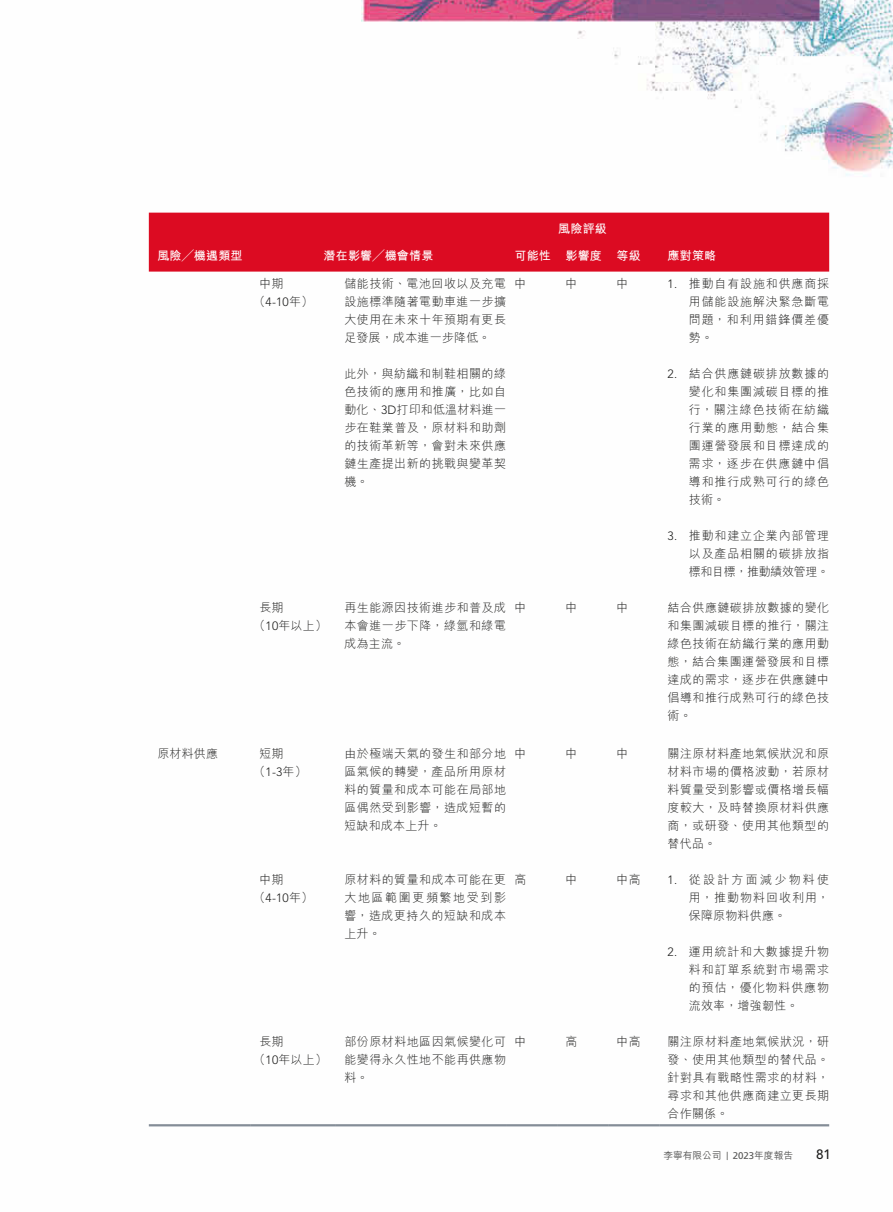
<style>
.page{position:relative;width:893px;height:1212px;background:#fff}
.page>*{position:absolute;margin:0;border:0;box-sizing:border-box;transform-origin:0 0}
.t1{font:500 13.5px "Avenir LT Std";color:#1c1c1b}
.t2{font:300 12px/18px "M Hei HK";letter-spacing:.04em;color:#1c1c1b;text-align:justify}
.t3{font:700 12px "M Hei HK";letter-spacing:.02em;color:#fff}
.t4{font:300 12px "Avenir LT Std";color:#1c1c1b}
.t5{font:500 9.75px "M Hei HK";letter-spacing:-.01em;color:#575756}
.s1{font-family:"M Hei HK"}
.s2{font-family:"Avenir LT Std"}
.s3{font-family:"Frutiger LT Std";font-weight:400;font-size:8.25px}
.s4{font-family:"Frutiger LT Std";font-weight:400}
</style>
<div class="page">
<img style="left:148px;top:0;width:745px;height:1127px">
<div style="left:149px;top:213px;width:680px;height:59px;background:#dc0b22"></div>
<hr style="left:149px;top:1124px;width:102px;height:2px;background:#848d97">
<hr style="left:251px;top:1124px;width:85px;height:2px;background:#848d97">
<hr style="left:336px;top:1124px;width:170px;height:2px;background:#848d97">
<hr style="left:506px;top:1124px;width:51px;height:2px;background:#848d97">
<hr style="left:557px;top:1124px;width:51px;height:2px;background:#848d97">
<hr style="left:608px;top:1124px;width:51px;height:2px;background:#848d97">
<hr style="left:659px;top:1124px;width:170px;height:2px;background:#848d97">
<p class="t3" style="left:157px;top:247px;width:87px">風險╱機遇類型</p>
<p class="t3" style="left:324px;top:247px;width:111px">潛在影響╱機會情景</p>
<p class="t2" style="left:259px;top:274px;width:26px">中期</p>
<p class="t4" style="left:253px;top:295px;width:61px"><span class="s1">（</span>4-10<span class="s1">年）</span></p>
<p class="t2" style="left:344px;top:274px;width:163px">儲能技術、電池回收以及充電設施標準隨著電動車進一步擴大使用在未來十年預期有更長足發展，成本進一步降低。</p>
<p class="t2" style="left:344px;top:364px;width:163px">此外，與紡織和制鞋相關的綠色技術的應用和推廣，比如自動化、<span class="s2">3D</span>打印和低溫材料進一步在鞋業普及，原材料和助劑的技術革新等，會對未來供應鏈生產提出新的挑戰與變革契機。</p>
<p class="t3" style="left:558px;top:220px;width:50px">風險評級</p>
<p class="t3" style="left:514px;top:247px;width:128px">可能性 影響度 等級</p>
<p class="t3" style="left:668px;top:247px;width:50px">應對策略</p>
<p class="t2" style="left:514px;top:274px;width:13px">中</p>
<p class="t2" style="left:566px;top:274px;width:13px">中</p>
<p class="t2" style="left:617px;top:274px;width:13px">中</p>
<p class="t2" style="left:689px;top:274px;width:142px;text-indent:-21px"><span class="s2">1.</span> 推動自有設施和供應商採用儲能設施解決緊急斷電問題，和利用錯鋒價差優勢。</p>
<p class="t2" style="left:689px;top:364px;width:142px;text-indent:-21px"><span class="s2">2.</span> 結合供應鏈碳排放數據的變化和集團減碳目標的推行，關注綠色技術在紡織行業的應用動態，結合集團運營發展和目標達成的需求，逐步在供應鏈中倡導和推行成熟可行的綠色技術。</p>
<p class="t2" style="left:689px;top:526px;width:142px;text-indent:-21px"><span class="s2">3.</span> 推動和建立企業內部管理以及產品相關的碳排放指標和目標，推動績效管理。</p>
<p class="t2" style="left:253px;top:598px;width:75px;text-indent:6px">長期<br>（<span class="s2">10</span>年以上）</p>
<p class="t2" style="left:344px;top:598px;width:163px">再生能源因技術進步和普及成本會進一步下降，綠氫和綠電成為主流。</p>
<p class="t2" style="left:514px;top:598px;width:13px">中</p>
<p class="t2" style="left:566px;top:598px;width:13px">中</p>
<p class="t2" style="left:617px;top:598px;width:13px">中</p>
<p class="t2" style="left:668px;top:598px;width:163px">結合供應鏈碳排放數據的變化和集團減碳目標的推行，關注綠色技術在紡織行業的應用動態，結合集團運營發展和目標達成的需求，逐步在供應鏈中倡導和推行成熟可行的綠色技術。</p>
<p class="t2" style="left:157px;top:744px;width:62px">原材料供應</p>
<p class="t2" style="left:253px;top:744px;width:55px;text-indent:6px">短期（<span class="s2">1-3</span>年）</p>
<p class="t2" style="left:344px;top:744px;width:163px">由於極端天氣的發生和部分地區氣候的轉變，產品所用原材料的質量和成本可能在局部地區偶然受到影響，造成短暫的短缺和成本上升。</p>
<p class="t2" style="left:514px;top:744px;width:13px">中</p>
<p class="t2" style="left:566px;top:744px;width:13px">中</p>
<p class="t2" style="left:617px;top:744px;width:13px">中</p>
<p class="t2" style="left:668px;top:744px;width:163px">關注原材料產地氣候狀況和原材料市場的價格波動，若原材料質量受到影響或價格增長幅度較大，及時替換原材料供應商，或研發、使用其他類型的替代品。</p>
<p class="t2" style="left:259px;top:870px;width:26px">中期</p>
<p class="t4" style="left:253px;top:890px;width:61px"><span class="s1">（</span>4-10<span class="s1">年）</span></p>
<p class="t2" style="left:344px;top:870px;width:163px">原材料的質量和成本可能在更大地區範圍更頻繁地受到影響，造成更持久的短缺和成本上升。</p>
<p class="t2" style="left:514px;top:870px;width:13px">高</p>
<p class="t2" style="left:566px;top:870px;width:13px">中</p>
<p class="t2" style="left:617px;top:870px;width:26px">中高</p>
<p class="t2" style="left:689px;top:870px;width:142px;text-indent:-21px"><span class="s2">1.</span> 從設計方面減少物料使用，推動物料回收利用，保障原物料供應。</p>
<p class="t2" style="left:689px;top:942px;width:142px;text-indent:-21px"><span class="s2">2.</span> 運用統計和大數據提升物料和訂單系統對市場需求的預估，優化物料供應物流效率，增強韌性。</p>
<p class="t2" style="left:253px;top:1032px;width:75px;text-indent:6px">長期<br>（<span class="s2">10</span>年以上）</p>
<p class="t2" style="left:344px;top:1032px;width:163px">部份原材料地區因氣候變化可能變得永久性地不能再供應物料。</p>
<p class="t2" style="left:515px;top:1032px;width:13px">中</p>
<p class="t2" style="left:566px;top:1032px;width:13px">高</p>
<p class="t2" style="left:617px;top:1032px;width:26px">中高</p>
<p class="t2" style="left:668px;top:1032px;width:163px">關注原材料產地氣候狀況，研發、使用其他類型的替代品。針對具有戰略性需求的材料，尋求和其他供應商建立更長期合作關係。</p>
<p class="t5" style="left:664px;top:1148px;width:131px">李寧有限公司 <span class="s3">|</span> <span class="s4">2023</span>年度報告</p>
<p class="t1" style="left:816px;top:1146px;width:16px">81</p>
</div>
